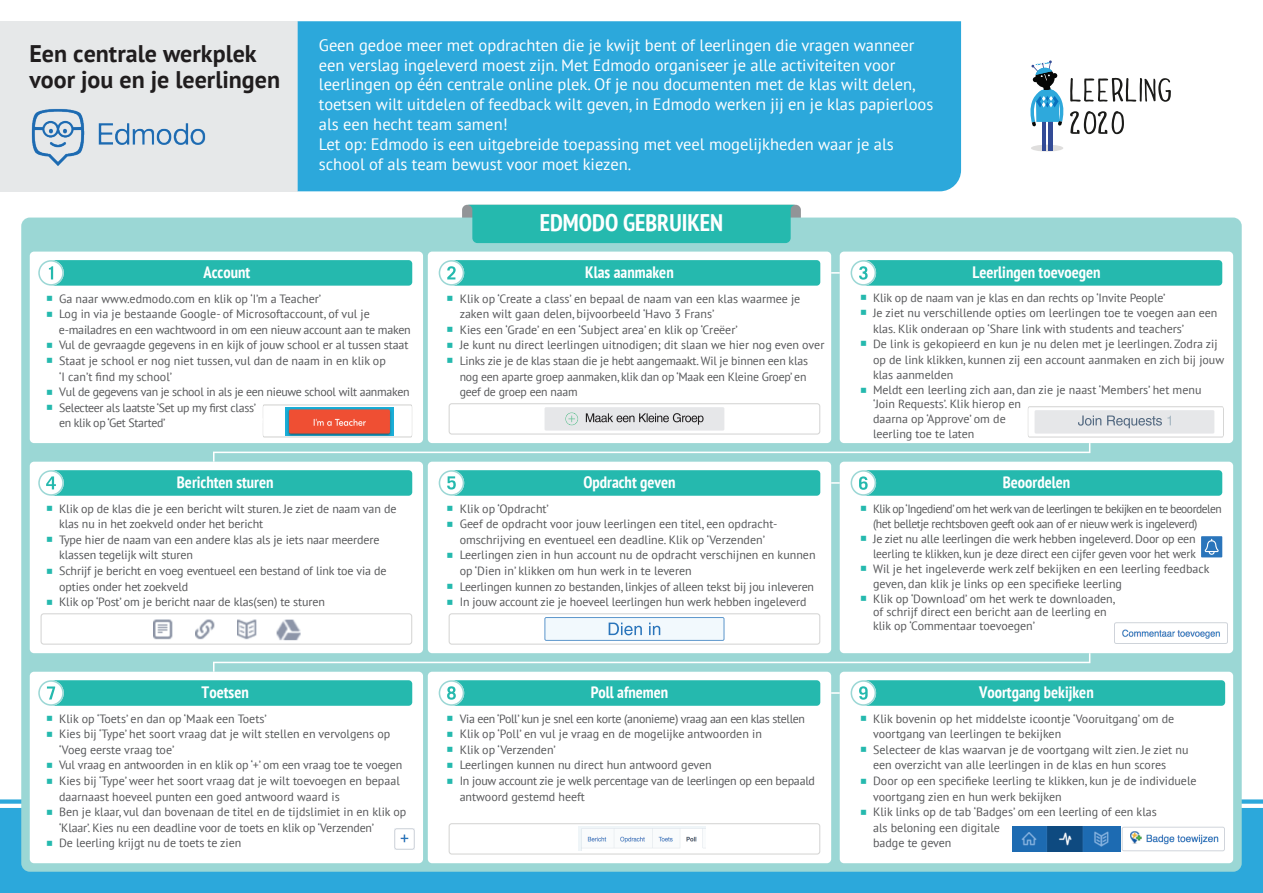
<style>
.page{position:relative;width:1263px;height:893px;background:#fff}
.page>*{position:absolute;margin:0;border:0;box-sizing:border-box;transform-origin:0 0}
.t1{font:700 24px/25.5px "PT Sans";color:#201d1e}
.t2{font:700 condensed 24px "PT Sans";color:#fff}
.t3{font:16.5px/19.8px "PT Sans";color:#fff}
.t4{font:700 condensed 16.5px "PT Sans";color:#fff}
.t5{font:12px/15.6px "PT Sans";letter-spacing:-.01em;color:#57585a}
.t6{font:12px/15px "PT Sans";letter-spacing:-.01em;color:#57585a;scale:.96 1}
.t7{font:11.85px/15.1px "PT Sans";color:#57585a}
</style>
<div class="page">
<div style="left:0;top:799px;width:1263px;height:94px;background:#2ca8db"></div>
<div style="left:0;top:21px;width:298px;height:170px;background:#e6e8e9"></div>
<div style="left:298px;top:21px;width:663px;height:170px;background:#2ca8db"></div>
<svg style="left:1031px;top:145px;width:32px;height:7px"></svg>
<hr style="left:1042px;top:120px;width:4px;height:30px;background:#334b96">
<div style="left:1048px;top:120px;width:5px;height:30px;background:#334b96"></div>
<svg style="left:1030px;top:60px;width:141px;height:74px"></svg>
<div style="left:21px;top:218px;width:1221px;height:654px;background:#9bd7d5;border-radius:9px"></div>
<div style="left:462px;top:205px;width:339px;height:38px;background:#25b9ae"></div>
<svg style="left:213px;top:443px;width:877px;height:229px"></svg>
<div style="left:840px;top:252px;width:393px;height:191px;background:#fff;border-radius:4px"></div>
<div style="left:840px;top:672px;width:393px;height:191px;background:#fff;border-radius:4px"></div>
<div style="left:840px;top:462px;width:393px;height:191px;background:#fff;border-radius:4px"></div>
<img style="left:1122px;top:826px;width:103px;height:26px">
<img style="left:1012px;top:826px;width:108px;height:26px">
<svg style="left:831px;top:482px;width:9px;height:2px"></svg>
<svg style="left:831px;top:692px;width:9px;height:2px"></svg>
<svg style="left:831px;top:272px;width:9px;height:2px"></svg>
<div style="left:30px;top:672px;width:393px;height:191px;background:#fff;border-radius:4px"></div>
<div style="left:30px;top:462px;width:393px;height:191px;background:#fff;border-radius:4px"></div>
<div style="left:30px;top:252px;width:393px;height:191px;background:#fff;border-radius:4px"></div>
<div style="left:428px;top:672px;width:403px;height:191px;background:#fff;border-radius:4px"></div>
<div style="left:428px;top:462px;width:403px;height:191px;background:#fff;border-radius:4px"></div>
<div style="left:428px;top:252px;width:403px;height:191px;background:#fff;border-radius:4px"></div>
<svg style="left:38px;top:470px;width:374px;height:26px;background:#34bdb3"></svg>
<svg style="left:38px;top:260px;width:374px;height:26px;background:#34bdb3"></svg>
<svg style="left:38px;top:680px;width:374px;height:26px;background:#34bdb3"></svg>
<svg style="left:439px;top:680px;width:381px;height:26px;background:#32bdb3"></svg>
<svg style="left:439px;top:470px;width:381px;height:26px;background:#33bdb3"></svg>
<svg style="left:439px;top:260px;width:381px;height:26px;background:#33bdb3"></svg>
<svg style="left:850px;top:680px;width:375px;height:26px;background:#33bdb3"></svg>
<svg style="left:850px;top:260px;width:372px;height:26px;background:#34bdb3"></svg>
<svg style="left:41px;top:613px;width:371px;height:32px"></svg>
<svg style="left:449px;top:823px;width:371px;height:31px"></svg>
<svg style="left:850px;top:470px;width:372px;height:26px;background:#34bdb3"></svg>
<img style="left:31px;top:108px;width:175px;height:58px">
<svg style="left:1028px;top:406px;width:196px;height:32px"></svg>
<svg style="left:262px;top:404px;width:150px;height:33px"></svg>
<svg style="left:449px;top:403px;width:371px;height:32px"></svg>
<img style="left:151px;top:616px;width:151px;height:26px">
<svg style="left:449px;top:613px;width:371px;height:32px"></svg>
<img style="left:394px;top:828px;width:21px;height:21px">
<div style="left:1201px;top:536px;width:21px;height:21px;background:#2a75bb"></div>
<svg style="left:1205px;top:539px;width:14px;height:16px"></svg>
<img style="left:285px;top:408px;width:109px;height:27px">
<img style="left:1114px;top:622px;width:114px;height:22px">
<img style="left:578px;top:827px;width:128px;height:23px">
<h1 class="t1" style="left:29px;top:41px;width:252px">Een centrale werkplek voor jou en je leerlingen</h1>
<h2 class="t4" style="left:204px;top:261px;width:48px">Account</h2>
<p class="t3" style="left:319px;top:35px;width:616px">Geen gedoe meer met opdrachten die je kwijt bent of leerlingen die vragen wanneer een verslag ingeleverd moest zijn. Met Edmodo organiseer je alle activiteiten voor leerlingen op één centrale online plek. Of je nou documenten met de klas wilt delen, toetsen wilt uitdelen of feedback wilt geven, in Edmodo werken jij en je klas papierloos als een hecht team samen!<br>Let op: Edmodo is een uitgebreide toepassing met veel mogelijkheden waar je als school of als team bewust voor moet kiezen.</p>
<h1 class="t2" style="left:540px;top:206px;width:185px">EDMODO GEBRUIKEN</h1>
<h2 class="t4" style="left:585px;top:261px;width:90px">Klas aanmaken</h2>
<h2 class="t4" style="left:972px;top:261px;width:130px">Leerlingen toevoegen</h2>
<p class="t5" style="left:59px;top:290px;width:353px">Ga naar www.edmodo.com en klik op ‘I’m a Teacher’<br>Log in via je bestaande Google- of Microsoftaccount, of vul je e-mailadres en een wachtwoord in om een nieuw account aan te maken Vul de gevraagde gegevens in en kijk of jouw school er al tussen staat Staat je school er nog niet tussen, vul dan de naam in en klik op<br>‘I can’t find my school’<br>Vul de gegevens van je school in als je een nieuwe school wilt aanmaken Selecteer als laatste ‘Set up my first class’<br>en klik op ‘Get Started’</p>
<h2 class="t4" style="left:177px;top:471px;width:98px">Berichten sturen</h2>
<p class="t5" style="left:460px;top:290px;width:366px">Klik op ‘Create a class’ en bepaal de naam van een klas waarmee je zaken wilt gaan delen, bijvoorbeeld ‘Havo 3 Frans’<br>Kies een ‘Grade’ en een ‘Subject area’ en klik op ‘Creëer’<br>Je kunt nu direct leerlingen uitnodigen; dit slaan we hier nog even over Links zie je de klas staan die je hebt aangemaakt. Wil je binnen een klas nog een aparte groep aanmaken, klik dan op ‘Maak een Kleine Groep’ en geef de groep een naam</p>
<h2 class="t4" style="left:583px;top:471px;width:94px">Opdracht geven</h2>
<p class="t5" style="left:59px;top:500px;width:339px">Klik op de klas die je een bericht wilt sturen. Je ziet de naam van de klas nu in het zoekveld onder het bericht<br>Type hier de naam van een andere klas als je iets naar meerdere klassen tegelijk wilt sturen<br>Schrijf je bericht en voeg eventueel een bestand of link toe via de opties onder het zoekveld<br>Klik op ‘Post’ om je bericht naar de klas(sen) te sturen</p>
<p class="t5" style="left:460px;top:500px;width:357px">Klik op ‘Opdracht’<br>Geef de opdracht voor jouw leerlingen een titel, een opdracht&shy;omschrijving en eventueel een deadline. Klik op ‘Verzenden’ Leerlingen zien in hun account nu de opdracht verschijnen en kunnen op ‘Dien in’ klikken om hun werk in te leveren<br>Leerlingen kunnen zo bestanden, linkjes of alleen tekst bij jou inleveren In jouw account zie je hoeveel leerlingen hun werk hebben ingeleverd</p>
<h2 class="t4" style="left:202px;top:681px;width:49px">Toetsen</h2>
<p class="t5" style="left:59px;top:710px;width:349px">Klik op ‘Toets’ en dan op ‘Maak een Toets’<br>Kies bij ‘Type’ het soort vraag dat je wilt stellen en vervolgens op ‘Voeg eerste vraag toe’<br>Vul vraag en antwoorden in en klik op ‘+’ om een vraag toe te voegen Kies bij ‘Type’ weer het soort vraag dat je wilt toevoegen en bepaal daarnaast hoeveel punten een goed antwoord waard is<br>Ben je klaar, vul dan bovenaan de titel en de tijdslimiet in en klik op ‘Klaar’. Kies nu een deadline voor de toets en klik op ‘Verzenden’<br>De leerling krijgt nu de toets te zien</p>
<h2 class="t4" style="left:591px;top:681px;width:79px">Poll afnemen</h2>
<p class="t5" style="left:460px;top:710px;width:357px">Via een ‘Poll’ kun je snel een korte (anonieme) vraag aan een klas stellen Klik op ‘Poll’ en vul je vraag en de mogelijke antwoorden in<br>Klik op ‘Verzenden’<br>Leerlingen kunnen nu direct hun antwoord geven<br>In jouw account zie je welk percentage van de leerlingen op een bepaald antwoord gestemd heeft</p>
<p class="t7" style="left:873px;top:290px;width:353px">Klik op de naam van je klas en dan rechts op ‘Invite People’<br>Je ziet nu verschillende opties om leerlingen toe te voegen aan een klas. Klik onderaan op ‘Share link with students and teachers’<br>De link is gekopieerd en kun je nu delen met je leerlingen. Zodra zij op de link klikken, kunnen zij een account aanmaken en zich bij jouw klas aanmelden<br>Meldt een leerling zich aan, dan zie je naast ‘Members’ het menu ‘Join Requests’. Klik hierop en<br>daarna op ‘Approve’ om de<br>leerling toe te laten</p>
<h2 class="t4" style="left:1003px;top:471px;width:69px">Beoordelen</h2>
<p class="t6" style="left:873px;top:501px;width:365px">Klik op ‘Ingediend’ om het werk van de leerlingen te bekijken en te beoordelen (het belletje rechtsboven geeft ook aan of er nieuw werk is ingeleverd)<br>Je ziet nu alle leerlingen die werk hebben ingeleverd. Door op een leerling te klikken, kun je deze direct een cijfer geven voor het werk<br>Wil je het ingeleverde werk zelf bekijken en een leerling feedback geven, dan klik je links op een specifieke leerling<br>Klik op ‘Download’ om het werk te downloaden,</p>
<p class="t5" style="left:873px;top:605px;width:235px;line-height:13.5px">of schrijf direct een bericht aan de leerling en klik op ‘Commentaar toevoegen’</p>
<h2 class="t4" style="left:979px;top:681px;width:116px">Voortgang bekijken</h2>
<p class="t5" style="left:873px;top:710px;width:325px">Klik bovenin op het middelste icoontje ‘Vooruitgang’ om de voortgang van leerlingen te bekijken<br>Selecteer de klas waarvan je de voortgang wilt zien. Je ziet nu een overzicht van alle leerlingen in de klas en hun scores<br>Door op een specifieke leerling te klikken, kun je de individuele voortgang zien en hun werk bekijken<br>Klik links op de tab ‘Badges’ om een leerling of een klas<br>als beloning een digitale<br>badge te geven</p>
</div>
